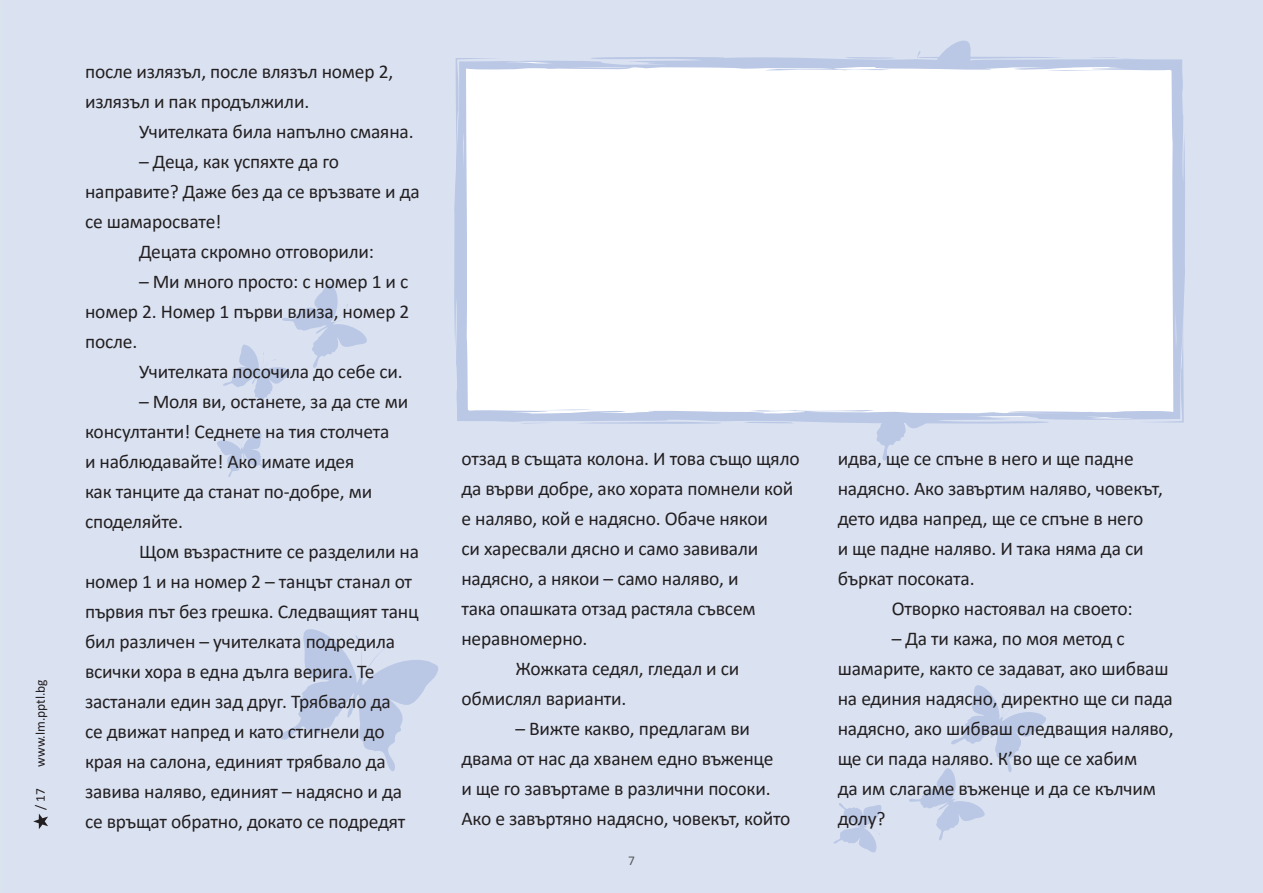
<style>
.page{position:relative;width:1263px;height:893px;background:#dae2f2}
.page>*{position:absolute;margin:0;border:0;box-sizing:border-box;transform-origin:0 0}
.t1{font:19.5px/30px "Calibri";letter-spacing:-.01em;color:#231f20}
.t2{font:13.5px "Calibri";color:#231f20}
.t3{font:13.5px "Calibri";color:#57585a}
</style>
<div class="page">
<svg style="left:876px;top:425px;width:46px;height:36px"></svg>
<svg style="left:281px;top:629px;width:157px;height:142px"></svg>
<svg style="left:217px;top:433px;width:49px;height:44px"></svg>
<svg style="left:223px;top:284px;width:144px;height:125px"></svg>
<svg style="left:833px;top:803px;width:49px;height:49px"></svg>
<svg style="left:909px;top:685px;width:137px;height:155px"></svg>
<svg style="left:455px;top:58px;width:99px;height:6px"></svg>
<svg style="left:461px;top:63px;width:720px;height:357px;background:#f5f7fb"></svg>
<svg style="left:1085px;top:190px;width:99px;height:232px;background:#f5f7fb"></svg>
<svg style="left:1161px;top:62px;width:22px;height:33px"></svg>
<svg style="left:843px;top:41px;width:302px;height:143px"></svg>
<svg style="left:454px;top:64px;width:608px;height:361px;background:#fafbfd"></svg>
<svg style="left:33px;top:814px;width:15px;height:15px"></svg>
<p class="t2" style="left:31px;top:767px;width:89px;rotate:-90deg">www.lm.pptl.bg</p>
<p class="t2" style="left:31px;top:810px;width:23px;rotate:-90deg">/ 17</p>
<p class="t1" style="left:85px;top:56px;width:310px">после излязъл, после влязъл номер 2, излязъл и пак продължили.</p>
<p class="t1" style="left:139px;top:116px;width:276px">Учителката била напълно смаяна.</p>
<p class="t1" style="left:85px;top:146px;width:336px;text-indent:54px">– Деца, как успяхте да го направите? Даже без да се връзвате и да се шамаросвате!</p>
<p class="t1" style="left:139px;top:236px;width:237px">Децата скромно отговорили:</p>
<p class="t1" style="left:85px;top:266px;width:326px;text-align:justify;text-indent:54px">– Ми много просто: с номер 1 и с номер 2. Номер 1 първи влиза, номер 2 после.</p>
<p class="t1" style="left:139px;top:356px;width:265px">Учителката посочила до себе си.</p>
<p class="t1" style="left:85px;top:386px;width:325px;text-indent:54px">– Моля ви, останете, за да сте ми консултанти! Седнете на тия столчета<br>и наблюдавайте! Ако имате идея<br>как танците да станат по-добре, ми споделяйте.</p>
<p class="t1" style="left:85px;top:536px;width:336px;text-indent:54px">Щом възрастните се разделили на номер 1 и на номер 2 – танцът станал от първия път без грешка. Следващият танц бил различен – учителката подредила всички хора в една дълга верига. Те застанали един зад друг. Трябвало да<br>се движат напред и като стигнели до края на салона, единият трябвало да завива наляво, единият – надясно и да се връщат обратно, докато се подредят</p>
<p class="t1" style="left:461px;top:443px;width:340px">отзад в същата колона. И това също щяло да върви добре, ако хората помнели кой е наляво, кой е надясно. Обаче някои<br>си харесвали дясно и само завивали надясно, а някои – само наляво, и<br>така опашката отзад растяла съвсем неравномерно.</p>
<p class="t1" style="left:461px;top:653px;width:280px;text-indent:54px">Жожката седял, гледал и си обмислял варианти.</p>
<p class="t1" style="left:461px;top:713px;width:331px;text-indent:54px">– Вижте какво, предлагам ви двама от нас да хванем едно въженце<br>и ще го завъртаме в различни посоки.<br>Ако е завъртяно надясно, човекът, който</p>
<p class="t3" style="left:628px;top:851px;width:8px">7</p>
<p class="t1" style="left:838px;top:443px;width:327px">идва, ще се спъне в него и ще падне надясно. Ако завъртим наляво, човекът, дето идва напред, ще се спъне в него<br>и ще падне наляво. И така няма да си бъркат посоката.</p>
<p class="t1" style="left:892px;top:593px;width:242px">Отворко настоявал на своето:</p>
<p class="t1" style="left:838px;top:623px;width:337px;text-indent:54px">– Да ти кажа, по моя метод с шамарите, както се задават, ако шибваш на единия надясно, директно ще си пада надясно, ако шибваш следващия наляво, ще си пада наляво. К’во ще се хабим<br>да им слагаме въженце и да се кълчим долу?</p>
</div>
